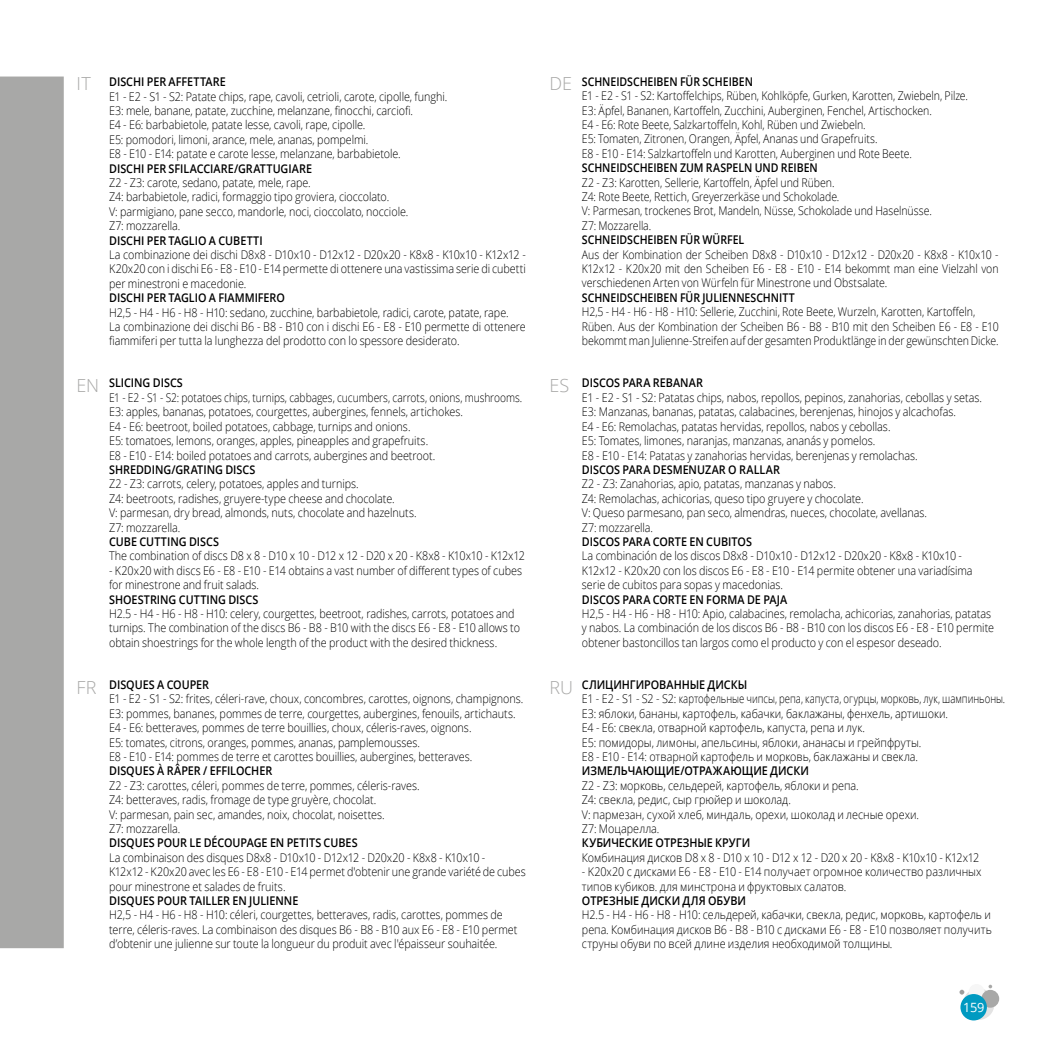
<style>
.page{position:relative;width:1063px;height:1063px;background:#fff}
.page>*{position:absolute;margin:0;border:0;box-sizing:border-box;transform-origin:0 0}
.t1{font:300 18px "Open Sans";color:#a8a8a7}
.t2{font:12.75px "Open Sans";color:#fff}
.t3{font:300 12px/14.4px "Open Sans";letter-spacing:-.005em;color:#000;scale:.9 1}
.t4{font:300 12px/14.4px "Open Sans";letter-spacing:-.005em;color:#000;scale:.88 1}
.t5{font:600 12px "Open Sans";letter-spacing:-.005em;color:#000;scale:.9 1}
.t6{font:300 12px/14.4px "Open Sans";letter-spacing:-.005em;color:#000;scale:.85 1}
.t7{font:600 12px "Open Sans";letter-spacing:-.005em;color:#000;scale:.88 1}
</style>
<div class="page">
<div style="left:0;top:77px;width:64px;height:871px;background:#a8a8a7"></div>
<div style="left:969px;top:984px;width:15px;height:16px;background:#f6f6f6;border-radius:50%"></div>
<svg style="left:960px;top:985px;width:34px;height:35px"></svg>
<div style="left:981px;top:990px;width:18px;height:18px;background:#a8a8a7;border-radius:50%"></div>
<div style="left:960px;top:994px;width:27px;height:26px;background:#009ac1;border-radius:50%"></div>
<h1 class="t1" style="left:77px;top:71px;width:16px">IT</h1>
<p class="t5" style="left:109px;top:74px;width:131px">DISCHI PER AFFETTARE</p>
<p class="t3" style="left:109px;top:89px;width:377px">E1 - E2 - S1 - S2: Patate chips, rape, cavoli, cetrioli, carote, cipolle, funghi.<br>E3: mele, banane, patate, zucchine, melanzane, finocchi, carciofi.<br>E4 - E6: barbabietole, patate lesse, cavoli, rape, cipolle.<br>E5: pomodori, limoni, arance, mele, ananas, pompelmi.<br>E8 - E10 - E14: patate e carote lesse, melanzane, barbabietole.</p>
<p class="t5" style="left:109px;top:160px;width:227px">DISCHI PER SFILACCIARE/GRATTUGIARE</p>
<p class="t3" style="left:109px;top:175px;width:334px">Z2 - Z3: carote, sedano, patate, mele, rape.<br>Z4: barbabietole, radici, formaggio tipo groviera, cioccolato.<br>V: parmigiano, pane secco, mandorle, noci, cioccolato, nocciole.<br>Z7: mozzarella.</p>
<p class="t5" style="left:109px;top:232px;width:172px">DISCHI PER TAGLIO A CUBETTI</p>
<p class="t3" style="left:109px;top:247px;width:465px;text-align:justify">La combinazione dei dischi D8x8 - D10x10 - D12x12 - D20x20 - K8x8 - K10x10 - K12x12 - K20x20 con i dischi E6 - E8 - E10 - E14 permette di ottenere una vastissima serie di cubetti per minestroni e macedonie.</p>
<p class="t5" style="left:109px;top:290px;width:197px">DISCHI PER TAGLIO A FIAMMIFERO</p>
<p class="t3" style="left:109px;top:305px;width:465px">H2,5 - H4 - H6 - H8 - H10: sedano, zucchine, barbabietole, radici, carote, patate, rape.<br>La combinazione dei dischi B6 - B8 - B10 con i dischi E6 - E8 - E10 permette di ottenere fiammiferi per tutta la lunghezza del prodotto con lo spessore desiderato.</p>
<h1 class="t1" style="left:549px;top:71px;width:24px">DE</h1>
<p class="t7" style="left:582px;top:73px;width:196px">SCHNEIDSCHEIBEN FÜR SCHEIBEN</p>
<p class="t4" style="left:582px;top:88px;width:440px">E1 - E2 - S1 - S2: Kartoffelchips, Rüben, Kohlköpfe, Gurken, Karotten, Zwiebeln, Pilze.<br>E3: Äpfel, Bananen, Kartoffeln, Zucchini, Auberginen, Fenchel, Artischocken.<br>E4 - E6: Rote Beete, Salzkartoffeln, Kohl, Rüben und Zwiebeln.<br>E5: Tomaten, Zitronen, Orangen, Äpfel, Ananas und Grapefruits.<br>E8 - E10 - E14: Salzkartoffeln und Karotten, Auberginen und Rote Beete.</p>
<p class="t7" style="left:582px;top:160px;width:270px">SCHNEIDSCHEIBEN ZUM RASPELN UND REIBEN</p>
<p class="t4" style="left:582px;top:175px;width:399px">Z2 - Z3: Karotten, Sellerie, Kartoffeln, Äpfel und Rüben.<br>Z4: Rote Beete, Rettich, Greyerzerkäse und Schokolade.<br>V: Parmesan, trockenes Brot, Mandeln, Nüsse, Schokolade und Haselnüsse.<br>Z7: Mozzarella.</p>
<p class="t7" style="left:582px;top:232px;width:186px">SCHNEIDSCHEIBEN FÜR WÜRFEL</p>
<p class="t4" style="left:582px;top:247px;width:475px;text-align:justify">Aus der Kombination der Scheiben D8x8 - D10x10 - D12x12 - D20x20 - K8x8 - K10x10 - K12x12 - K20x20 mit den Scheiben E6 - E8 - E10 - E14 bekommt man eine Vielzahl von verschiedenen Arten von Würfeln für Minestrone und Obstsalate.</p>
<p class="t7" style="left:582px;top:289px;width:243px">SCHNEIDSCHEIBEN FÜR JULIENNESCHNITT</p>
<p class="t4" style="left:582px;top:304px;width:475px">H2,5 - H4 - H6 - H8 - H10: Sellerie, Zucchini, Rote Beete, Wurzeln, Karotten, Kartoffeln,<br>Rüben. Aus der Kombination der Scheiben B6 - B8 - B10 mit den Scheiben E6 - E8 - E10 bekommt man Julienne-Streifen auf der gesamten Produktlänge in der gewünschten Dicke.</p>
<h1 class="t1" style="left:77px;top:373px;width:24px">EN</h1>
<p class="t5" style="left:109px;top:375px;width:83px">SLICING DISCS</p>
<p class="t6" style="left:109px;top:390px;width:487px">E1 - E2 - S1 - S2: potatoes chips, turnips, cabbages, cucumbers, carrots, onions, mushrooms.<br>E3: apples, bananas, potatoes, courgettes, aubergines, fennels, artichokes.<br>E4 - E6: beetroot, boiled potatoes, cabbage, turnips and onions.<br>E5: tomatoes, lemons, oranges, apples, pineapples and grapefruits.<br>E8 - E10 - E14: boiled potatoes and carrots, aubergines and beetroot.</p>
<p class="t5" style="left:109px;top:461px;width:164px">SHREDDING/GRATING DISCS</p>
<p class="t3" style="left:109px;top:476px;width:343px">Z2 - Z3: carrots, celery, potatoes, apples and turnips.<br>Z4: beetroots, radishes, gruyere-type cheese and chocolate.<br>V: parmesan, dry bread, almonds, nuts, chocolate and hazelnuts.<br>Z7: mozzarella.</p>
<p class="t5" style="left:109px;top:533px;width:124px">CUBE CUTTING DISCS</p>
<p class="t3" style="left:109px;top:548px;width:464px">The combination of discs D8 x 8 - D10 x 10 - D12 x 12 - D20 x 20 - K8x8 - K10x10 - K12x12</p>
<p class="t3" style="left:109px;top:563px;width:460px">- K20x20 with discs E6 - E8 - E10 - E14 obtains a vast number of different types of cubes for minestrone and fruit salads.</p>
<p class="t5" style="left:109px;top:591px;width:167px">SHOESTRING CUTTING DISCS</p>
<p class="t3" style="left:109px;top:606px;width:458px">H2.5 - H4 - H6 - H8 - H10: celery, courgettes, beetroot, radishes, carrots, potatoes and turnips. The combination of the discs B6 - B8 - B10 with the discs E6 - E8 - E10 allows to obtain shoestrings for the whole length of the product with the desired thickness.</p>
<h1 class="t1" style="left:549px;top:373px;width:21px">ES</h1>
<p class="t5" style="left:582px;top:375px;width:136px">DISCOS PARA REBANAR</p>
<p class="t3" style="left:582px;top:390px;width:446px">E1 - E2 - S1 - S2: Patatas chips, nabos, repollos, pepinos, zanahorias, cebollas y setas.<br>E3: Manzanas, bananas, patatas, calabacines, berenjenas, hinojos y alcachofas.<br>E4 - E6: Remolachas, patatas hervidas, repollos, nabos y cebollas.<br>E5: Tomates, limones, naranjas, manzanas, ananás y pomelos.<br>E8 - E10 - E14: Patatas y zanahorias hervidas, berenjenas y remolachas.</p>
<p class="t5" style="left:582px;top:461px;width:222px">DISCOS PARA DESMENUZAR O RALLAR</p>
<p class="t3" style="left:582px;top:476px;width:385px">Z2 - Z3: Zanahorias, apio, patatas, manzanas y nabos.<br>Z4: Remolachas, achicorias, queso tipo gruyere y chocolate.<br>V: Queso parmesano, pan seco, almendras, nueces, chocolate, avellanas.<br>Z7: mozzarella.</p>
<p class="t5" style="left:582px;top:533px;width:190px">DISCOS PARA CORTE EN CUBITOS</p>
<p class="t3" style="left:582px;top:548px;width:436px">La combinación de los discos D8x8 - D10x10 - D12x12 - D20x20 - K8x8 - K10x10 -<br>K12x12 - K20x20 con los discos E6 - E8 - E10 - E14 permite obtener una variadísima serie de cubitos para sopas y macedonias.</p>
<p class="t5" style="left:582px;top:591px;width:230px">DISCOS PARA CORTE EN FORMA DE PAJA</p>
<p class="t3" style="left:582px;top:606px;width:460px">H2,5 - H4 - H6 - H8 - H10: Apio, calabacines, remolacha, achicorias, zanahorias, patatas y nabos. La combinación de los discos B6 - B8 - B10 con los discos E6 - E8 - E10 permite obtener bastoncillos tan largos como el producto y con el espesor deseado.</p>
<h1 class="t1" style="left:77px;top:675px;width:21px">FR</h1>
<p class="t5" style="left:109px;top:676px;width:113px">DISQUES A COUPER</p>
<p class="t3" style="left:109px;top:692px;width:462px">E1 - E2 - S1 - S2: frites, céleri-rave, choux, concombres, carottes, oignons, champignons.<br>E3: pommes, bananes, pommes de terre, courgettes, aubergines, fenouils, artichauts.<br>E4 - E6: betteraves, pommes de terre bouillies, choux, céleris-raves, oignons.<br>E5: tomates, citrons, oranges, pommes, ananas, pamplemousses.<br>E8 - E10 - E14: pommes de terre et carottes bouillies, aubergines, betteraves.</p>
<p class="t5" style="left:109px;top:763px;width:183px">DISQUES À RÂPER / EFFILOCHER</p>
<p class="t3" style="left:109px;top:778px;width:347px">Z2 - Z3: carottes, céleri, pommes de terre, pommes, céleris-raves.<br>Z4: betteraves, radis, fromage de type gruyère, chocolat.<br>V: parmesan, pain sec, amandes, noix, chocolat, noisettes.<br>Z7: mozzarella.</p>
<p class="t5" style="left:109px;top:835px;width:278px">DISQUES POUR LE DÉCOUPAGE EN PETITS CUBES</p>
<p class="t3" style="left:109px;top:850px;width:465px">La combinaison des disques D8x8 - D10x10 - D12x12 - D20x20 - K8x8 - K10x10 -<br>K12x12 - K20x20 avec les E6 - E8 - E10 - E14 permet d'obtenir une grande variété de cubes pour minestrone et salades de fruits.</p>
<p class="t5" style="left:109px;top:892px;width:212px">DISQUES POUR TAILLER EN JULIENNE</p>
<p class="t3" style="left:109px;top:908px;width:455px">H2,5 - H4 - H6 - H8 - H10: céleri, courgettes, betteraves, radis, carottes, pommes de terre, céleris-raves. La combinaison des disques B6 - B8 - B10 aux E6 - E8 - E10 permet d’obtenir une julienne sur toute la longueur du produit avec l'épaisseur souhaitée.</p>
<h1 class="t1" style="left:549px;top:675px;width:25px">RU</h1>
<p class="t5" style="left:582px;top:676px;width:185px">СЛИЦИНГИРОВАННЫЕ ДИСКЫ</p>
<p class="t3" style="left:582px;top:692px;width:472px">E1 - E2 - S1 - S2 - S2: картофельные чипсы, репа, капуста, огурцы, морковь, лук, шампиньоны.<br>Е3: яблоки, бананы, картофель, кабачки, баклажаны, фенхель, артишоки.<br>Е4 - Е6: свекла, отварной картофель, капуста, репа и лук.<br>Е5: помидоры, лимоны, апельсины, яблоки, ананасы и грейпфруты.<br>E8 - E10 - E14: отварной картофель и морковь, баклажаны и свекла.</p>
<p class="t5" style="left:582px;top:763px;width:254px">ИЗМЕЛЬЧАЮЩИЕ/ОТРАЖАЮЩИЕ ДИСКИ</p>
<p class="t3" style="left:582px;top:778px;width:376px">Z2 - Z3: морковь, сельдерей, картофель, яблоки и репа.<br>Z4: свекла, редис, сыр грюйер и шоколад.<br>V: пармезан, сухой хлеб, миндаль, орехи, шоколад и лесные орехи.<br>Z7: Моцарелла.</p>
<p class="t5" style="left:582px;top:835px;width:189px">КУБИЧЕСКИЕ ОТРЕЗНЫЕ КРУГИ</p>
<p class="t3" style="left:582px;top:850px;width:443px">Комбинация дисков D8 x 8 - D10 x 10 - D12 x 12 - D20 x 20 - K8x8 - K10x10 - K12x12</p>
<p class="t3" style="left:582px;top:864px;width:445px">- K20x20 с дисками E6 - E8 - E10 - E14 получает огромное количество различных типов кубиков. для минстрона и фруктовых салатов.</p>
<p class="t5" style="left:582px;top:892px;width:184px">ОТРЕЗНЫЕ ДИСКИ ДЛЯ ОБУВИ</p>
<p class="t3" style="left:582px;top:908px;width:457px;text-align:justify">H2.5 - H4 - H6 - H8 - H10: сельдерей, кабачки, свекла, редис, морковь, картофель и репа. Комбинация дисков B6 - B8 - B10 с дисками E6 - E8 - E10 позволяет получить струны обуви по всей длине изделия необходимой толщины.</p>
<p class="t2" style="left:963px;top:998px;width:23px">159</p>
</div>
